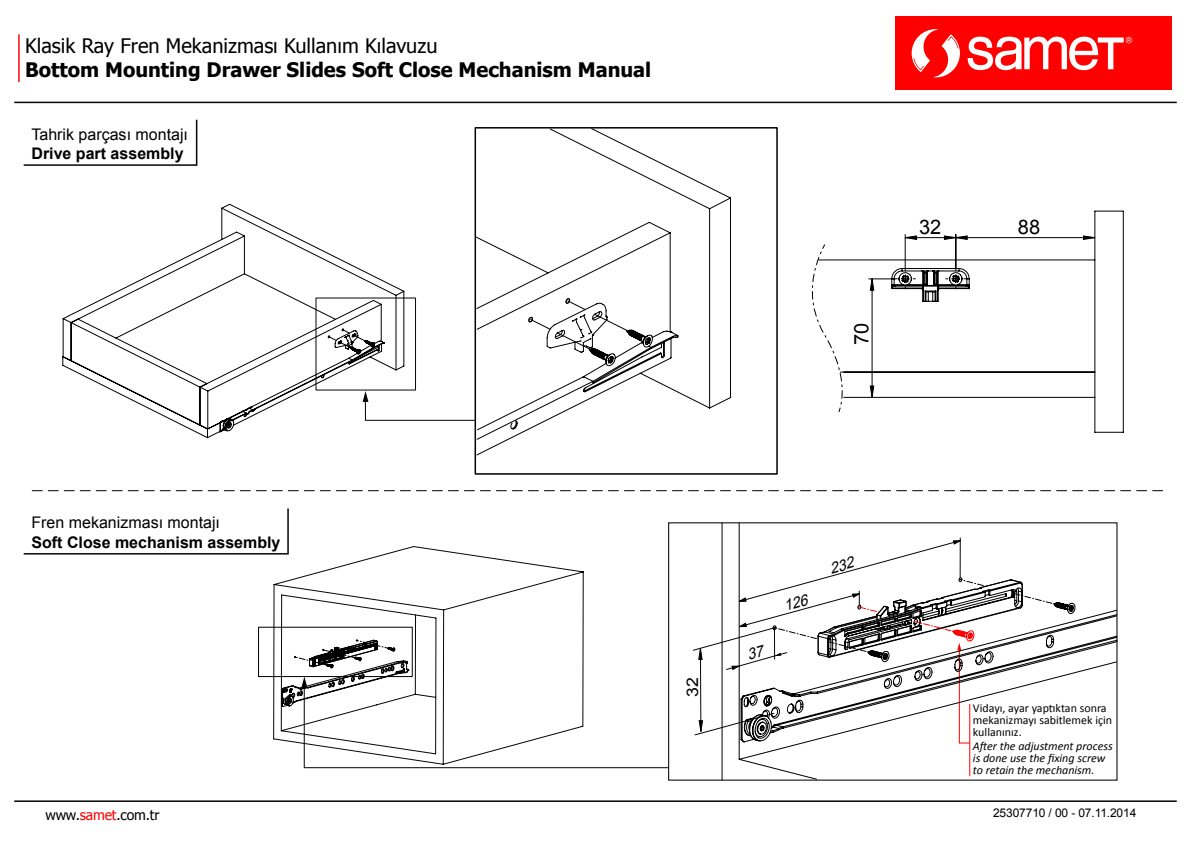
<style>
.page{position:relative;width:1191px;height:842px;background:#fff}
.page>*{position:absolute;margin:0;border:0;box-sizing:border-box;transform-origin:0 0}
.t1{font:700 20px "Tahoma";color:#000}
.t2{font:20px "Tahoma";color:#000}
.t3{font:20px "Arial";color:#000}
.t4{font:700 16px "Arial";color:#000}
.t5{font:16px "Arial";color:#000}
.t6{font:16px "Arial";color:#000;scale:1.11 1}
.t7{font:14px "Tahoma";letter-spacing:-.01em;color:#000}
.t8{font:italic 12px/12px "Calibri";color:#000}
.t9{font:12px/12px "Calibri";color:#000}
.t10{font:12px "Arial";letter-spacing:-.01em;color:#000}
.s1{color:#f00}
</style>
<div class="page">
<div style="left:895px;top:16px;width:277px;height:74px;background:#f00"></div>
<svg style="left:911px;top:29px;width:49px;height:48px"></svg>
<svg style="left:967px;top:37px;width:165px;height:33px"></svg>
<hr style="left:18px;top:34px;width:2px;height:48px;background:#fd0706">
<svg style="left:23px;top:119px;width:175px;height:47px"></svg>
<svg style="left:23px;top:508px;width:266px;height:47px"></svg>
<hr style="left:14px;top:102px;width:1162px;height:1px;background:#070606">
<hr style="left:14px;top:800px;width:1162px;height:2px;background:#000">
<div style="left:315px;top:297px;width:101px;height:93px;border:1px solid #070606"></div>
<svg style="left:405px;top:419px;width:69px;height:2px"></svg>
<svg style="left:31px;top:490px;width:1131px;height:1px"></svg>
<svg style="left:273px;top:546px;width:311px;height:198px"></svg>
<svg style="left:301px;top:676px;width:367px;height:93px"></svg>
<svg style="left:294px;top:639px;width:101px;height:29px"></svg>
<div style="left:258px;top:627px;width:155px;height:50px;border:1px solid #000"></div>
<svg style="left:721px;top:522px;width:397px;height:259px"></svg>
<svg style="left:986px;top:579px;width:131px;height:162px"></svg>
<svg style="left:848px;top:210px;width:276px;height:223px"></svg>
<svg style="left:811px;top:244px;width:37px;height:169px"></svg>
<svg style="left:62px;top:203px;width:343px;height:236px"></svg>
<svg style="left:328px;top:329px;width:37px;height:19px"></svg>
<svg style="left:477px;top:130px;width:254px;height:326px"></svg>
<svg style="left:528px;top:317px;width:22px;height:13px"></svg>
<svg style="left:557px;top:298px;width:70px;height:51px"></svg>
<div style="left:474px;top:127px;width:304px;height:348px;border:2px solid #000"></div>
<svg style="left:692px;top:537px;width:294px;height:207px"></svg>
<h1 class="t2" style="left:25px;top:33px;width:414px">Klasik Ray Fren Mekanizması Kullanım Kılavuzu</h1>
<h1 class="t1" style="left:25px;top:56px;width:627px">Bottom Mounting Drawer Slides Soft Close Mechanism Manual</h1>
<h2 class="t5" style="left:31px;top:124px;width:158px">Tahrik parçası montajı</h2>
<h2 class="t4" style="left:31px;top:143px;width:154px">Drive part assembly</h2>
<h2 class="t5" style="left:31px;top:512px;width:190px">Fren mekanizması montajı</h2>
<h2 class="t4" style="left:31px;top:531px;width:250px">Soft Close mechanism assembly</h2>
<h2 class="t6" style="left:682px;top:697px;width:19px;rotate:-90deg">32</h2>
<h1 class="t3" style="left:848px;top:345px;width:24px;rotate:-90deg">70</h1>
<h1 class="t3" style="left:919px;top:214px;width:24px">32</h1>
<h1 class="t3" style="left:1018px;top:214px;width:24px">88</h1>
<p class="t9" style="left:973px;top:702px;width:141px">Vidayı, ayar yaptıktan sonra mekanizmayı sabitlemek için kullanınız.</p>
<p class="t8" style="left:973px;top:739px;width:141px">After the adjustment process is done use the fixing screw to retain the mechanism.</p>
<p class="t7" style="left:45px;top:805px;width:116px">www.<span class="s1">samet</span>.com.tr</p>
<p class="t10" style="left:993px;top:805px;width:145px">25307710 / 00 - 07.11.2014</p>
</div>
